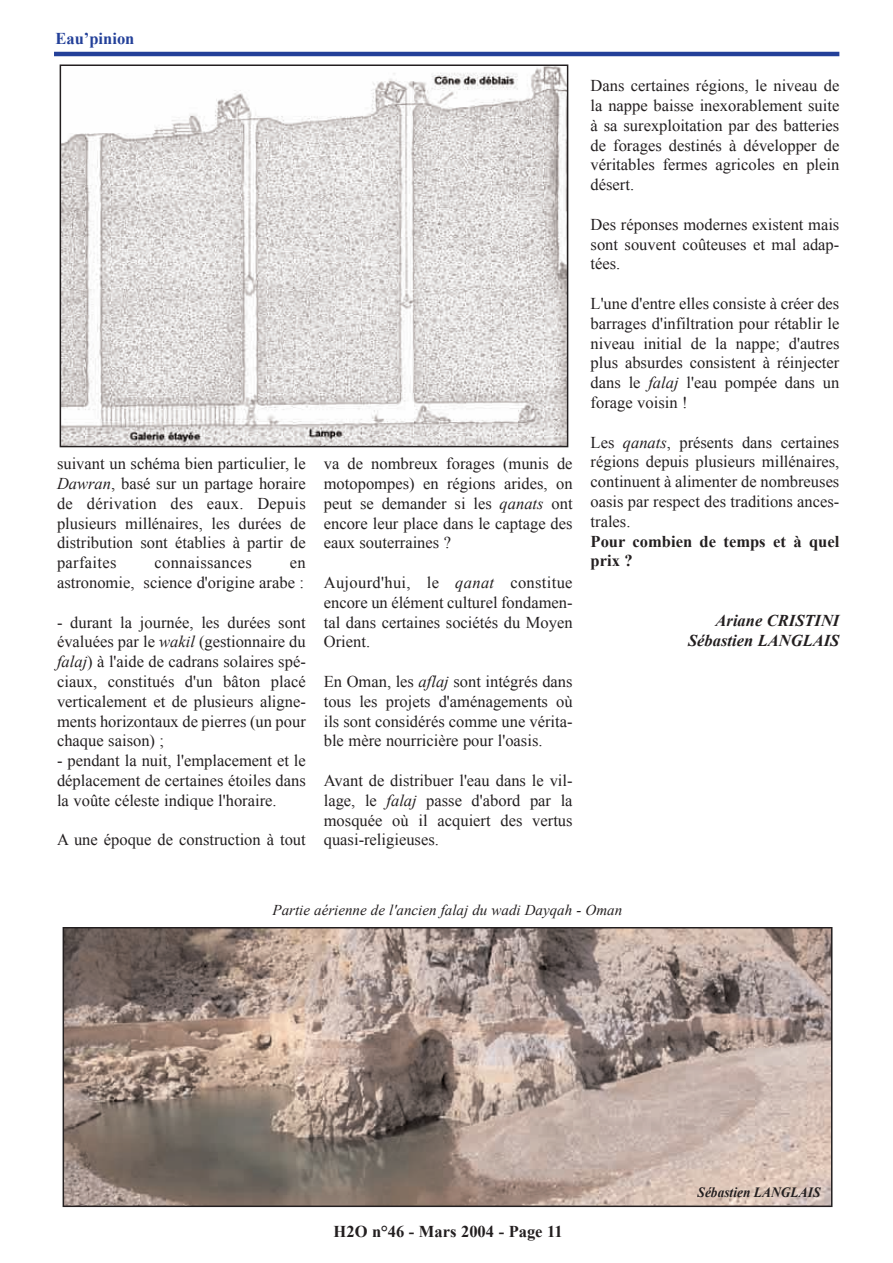
<style>
.page{position:relative;width:893px;height:1263px;background:#fff}
.page>*{position:absolute;margin:0;border:0;box-sizing:border-box;transform-origin:0 0}
.t1{font:16.5px/19.8px "Times New Roman";color:#231f20;text-align:justify}
.t2{font:700 16.5px/19.8px "Times New Roman";color:#231f20}
.t3{font:italic 700 16.5px/19.8px "Times New Roman";color:#231f20;text-align:right}
.t4{font:16.5px "Times New Roman";letter-spacing:.02em;color:#231f20}
.t5{font:700 16.5px "Times New Roman";color:#234099}
.t6{font:italic 15px "Times New Roman";color:#231f20}
.t7{font:italic 700 14.1px "Times New Roman";letter-spacing:.005em;color:#231f20;scale:.95 1}
.s1{font-style:italic}
</style>
<div class="page">
<hr style="left:54px;top:52px;width:785px;height:4px;background:#234099">
<img style="left:63px;top:67px;width:502px;height:377px">
<div style="left:60px;top:64px;width:508px;height:383px;border:2px solid #231f20"></div>
<img style="left:66px;top:930px;width:763px;height:274px">
<div style="left:63px;top:927px;width:769px;height:280px;border:2px solid #231f20"></div>
<p class="t5" style="left:56px;top:29px;width:80px">Eau’pinion</p>
<p class="t1" style="left:57px;top:454px;width:250px">suivant un schéma bien particulier, le <span class="s1">Dawran</span>, basé sur un partage horaire de dérivation des eaux. Depuis plusieurs millénaires, les durées de distribution sont établies à partir de parfaites</p>
<p class="t4" style="left:154px;top:554px;width:99px">connaissances</p>
<p class="t1" style="left:57px;top:553px;width:250px;text-align:right">en<br>astronomie, science d'origine arabe :</p>
<p class="t1" style="left:57px;top:612px;width:250px">- durant la journée, les durées sont évaluées par le <span class="s1">wakil</span> (gestionnaire du <span class="s1">falaj</span>) à l'aide de cadrans solaires spé&shy;ciaux, constitués d'un bâton placé verticalement et de plusieurs aligne&shy;ments horizontaux de pierres (un pour chaque saison) ;</p>
<p class="t1" style="left:57px;top:751px;width:250px">- pendant la nuit, l'emplacement et le déplacement de certaines étoiles dans la voûte céleste indique l'horaire.</p>
<p class="t1" style="left:57px;top:830px;width:250px">A une époque de construction à tout</p>
<p class="t1" style="left:324px;top:454px;width:250px">va de nombreux forages (munis de motopompes) en régions arides, on peut se demander si les <span class="s1">qanats</span> ont encore leur place dans le captage des eaux souterraines ?</p>
<p class="t1" style="left:324px;top:573px;width:250px">Aujourd'hui, le <span class="s1">qanat</span> constitue encore un élément culturel fondamen&shy;tal dans certaines sociétés du Moyen Orient.</p>
<p class="t1" style="left:324px;top:672px;width:250px">En Oman, les <span class="s1">aflaj</span> sont intégrés dans tous les projets d'aménagements où ils sont considérés comme une vérita&shy;ble mère nourricière pour l'oasis.</p>
<p class="t1" style="left:324px;top:771px;width:250px">Avant de distribuer l'eau dans le vil&shy;lage, le <span class="s1">falaj</span> passe d'abord par la mosquée où il acquiert des vertus quasi-religieuses.</p>
<p class="t1" style="left:590px;top:76px;width:250px">Dans certaines régions, le niveau de la nappe baisse inexorablement suite à sa surexploitation par des batteries de forages destinés à développer de véritables fermes agricoles en plein désert.</p>
<p class="t1" style="left:590px;top:214px;width:250px">Des réponses modernes existent mais sont souvent coûteuses et mal adap&shy;tées.</p>
<p class="t1" style="left:590px;top:294px;width:250px">L'une d'entre elles consiste à créer des barrages d'infiltration pour rétablir le niveau initial de la nappe; d'autres plus absurdes consistent à réinjecter dans le <span class="s1">falaj</span> l'eau pompée dans un forage voisin !</p>
<p class="t1" style="left:590px;top:432px;width:250px">Les <span class="s1">qanats</span>, présents dans certaines régions depuis plusieurs millénaires, continuent à alimenter de nombreuses oasis par respect des traditions ances&shy;trales.</p>
<p class="t2" style="left:590px;top:531px;width:250px">Pour combien de temps et à quel prix ?</p>
<p class="t3" style="left:688px;top:610px;width:153px">Ariane CRISTINI<br>Sébastien LANGLAIS</p>
<p class="t6" style="left:272px;top:902px;width:351px">Partie aérienne de l'ancien falaj du wadi Dayqah - Oman</p>
<p class="t2" style="left:333px;top:1221px;width:231px">H2O n°46 - Mars 2004 - Page 11</p>
<p class="t7" style="left:697px;top:1185px;width:131px">Sébastien LANGLAIS</p>
</div>
